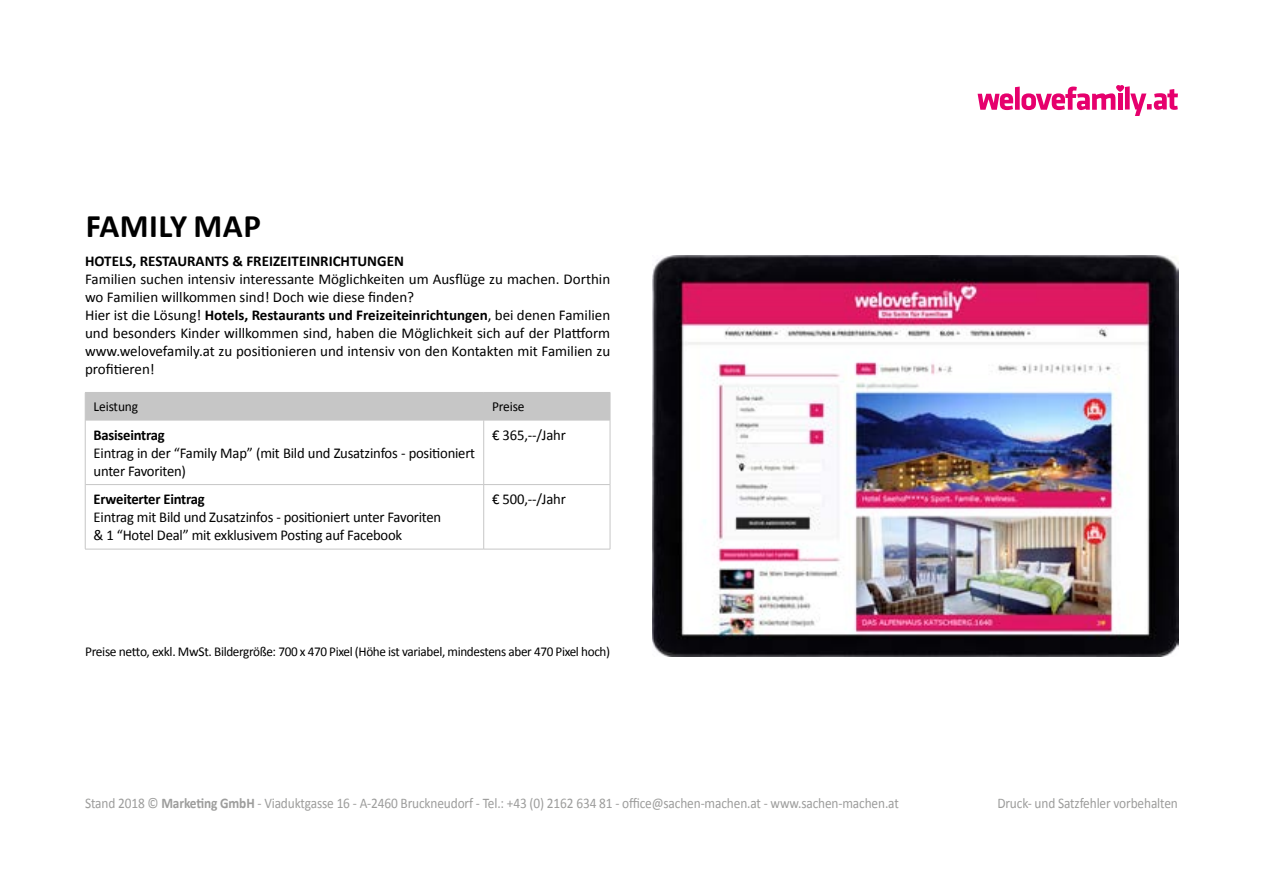
<style>
.page{position:relative;width:1263px;height:893px;background:#fff}
.page>*{position:absolute;margin:0;border:0;box-sizing:border-box;transform-origin:0 0}
.t1{font:700 33px "Calibri";letter-spacing:.015em;color:#000}
.t2{font:15px/18px "Calibri";letter-spacing:-.005em;color:#000}
.t3{font:700 15px "Calibri";letter-spacing:-.01em;color:#000}
.t4{font:14.7px "Calibri";letter-spacing:-.01em;color:#9d9d9c;scale:.91 1}
.t5{font:13.8px "Calibri";letter-spacing:-.01em;color:#000}
.t6{font:13.5px "Calibri";letter-spacing:-.025em;color:#000}
.s1{font-weight:700}
</style>
<div class="page">
<img style="left:653px;top:255px;width:525px;height:402px">
<hr style="left:85px;top:420px;width:399px;height:1px;background:#c6c6c6">
<hr style="left:484px;top:420px;width:126px;height:1px;background:#c6c6c6">
<hr style="left:85px;top:484px;width:399px;height:1px;background:#c6c6c6">
<hr style="left:484px;top:484px;width:126px;height:1px;background:#c6c6c6">
<hr style="left:85px;top:549px;width:399px;height:1px;background:#c6c6c6">
<hr style="left:484px;top:549px;width:126px;height:1px;background:#c6c6c6">
<div style="left:85px;top:392px;width:526px;height:28px;background:#c6c6c6"></div>
<hr style="left:85px;top:420px;width:1px;height:65px;background:#c6c6c6">
<hr style="left:483px;top:420px;width:1px;height:64px;background:#c6c6c6">
<hr style="left:610px;top:420px;width:1px;height:65px;background:#c6c6c6">
<hr style="left:85px;top:485px;width:1px;height:64px;background:#c6c6c6">
<hr style="left:483px;top:485px;width:1px;height:64px;background:#c6c6c6">
<hr style="left:610px;top:485px;width:1px;height:64px;background:#c6c6c6">
<svg style="left:977px;top:85px;width:201px;height:31px"></svg>
<h1 class="t1" style="left:86px;top:205px;width:177px">FAMILY MAP</h1>
<p class="t3" style="left:85px;top:252px;width:320px">HOTELS, RESTAURANTS &amp; FREIZEITEINRICHTUNGEN</p>
<p class="t2" style="left:85px;top:270px;width:527px">Familien suchen intensiv interessante Möglichkeiten um Ausflüge zu machen. Dorthin wo Familien willkommen sind! Doch wie diese finden?<br>Hier ist die Lösung! <span class="s1">Hotels, Restaurants und Freizeiteinrichtungen</span>, bei denen Familien und besonders Kinder willkommen sind, haben die Möglichkeit sich auf der Plattform www.welovefamily.at zu positionieren und intensiv von den Kontakten mit Familien zu profitieren!</p>
<p class="t5" style="left:94px;top:398px;width:46px">Leistung</p>
<p class="t5" style="left:492px;top:398px;width:34px">Preise</p>
<p class="t3" style="left:94px;top:425px;width:73px">Basiseintrag</p>
<p class="t2" style="left:94px;top:444px;width:383px">Eintrag in der “Family Map” (mit Bild und Zusatzinfos - positioniert unter Favoriten)</p>
<p class="t2" style="left:492px;top:426px;width:75px">€ 365,--/Jahr</p>
<p class="t3" style="left:94px;top:490px;width:113px">Erweiterter Eintrag</p>
<p class="t2" style="left:94px;top:508px;width:349px">Eintrag mit Bild und Zusatzinfos - positioniert unter Favoriten &amp; 1 “Hotel Deal” mit exklusivem Posting auf Facebook</p>
<p class="t2" style="left:492px;top:490px;width:75px">€ 500,--/Jahr</p>
<p class="t6" style="left:85px;top:643px;width:527px">Preise netto, exkl. MwSt. Bildergröße: 700 x 470 Pixel (Höhe ist variabel, mindestens aber 470 Pixel hoch)</p>
<p class="t4" style="left:85px;top:794px;width:896px">Stand 2018 © <span class="s1">Marketing GmbH</span> - Viaduktgasse 16 - A-2460 Bruckneudorf - Tel.: +43 (0) 2162 634 81 - office@sachen-machen.at - www.sachen-machen.at</p>
<p class="t4" style="left:997px;top:794px;width:200px">Druck- und Satzfehler vorbehalten</p>
</div>
